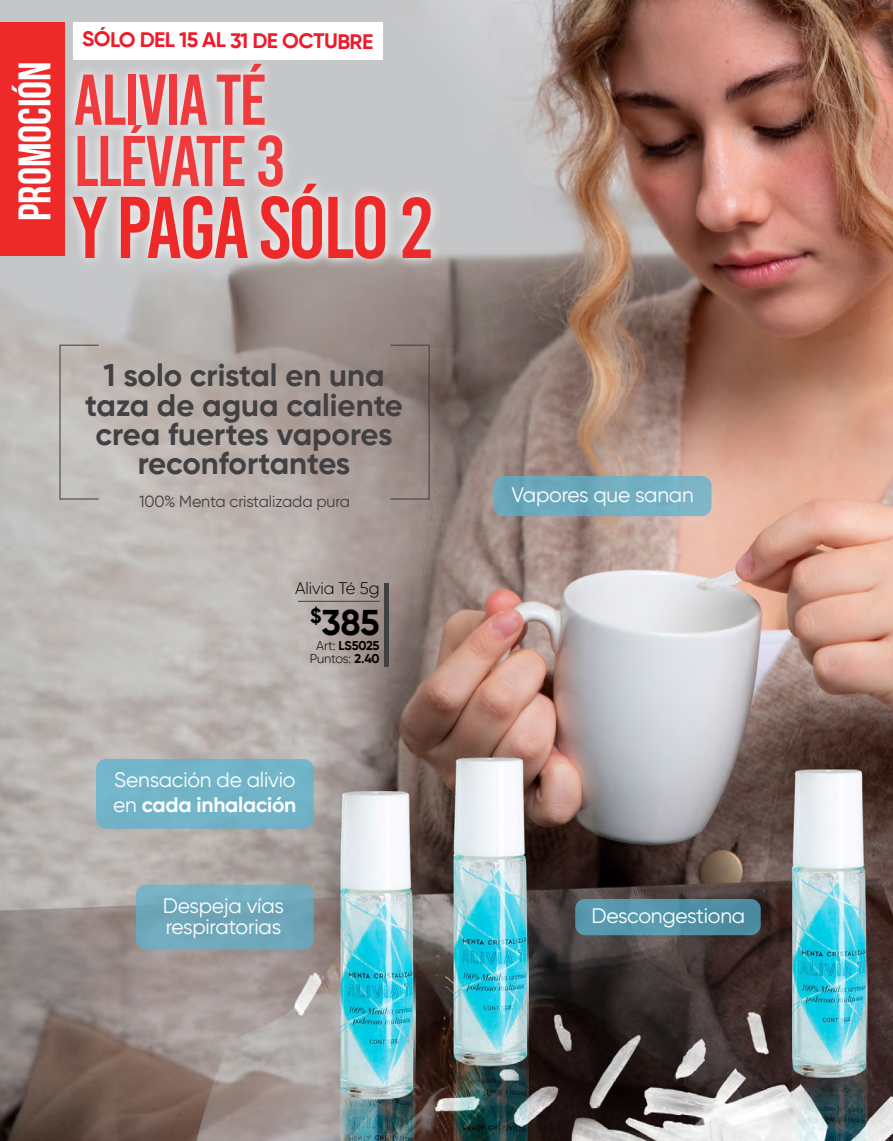
<style>
.page{position:relative;width:893px;height:1141px;background:#fff}
.page>*{position:absolute;margin:0;border:0;box-sizing:border-box;transform-origin:0 0}
.t1{font:87.33px "Bebas Kai";letter-spacing:-.03em;color:#ee292a}
.t2{font:71.75px/61.2px "Bebas Kai";letter-spacing:-.03em;color:#ef3b3e}
.t3{font:700 45.5px "Bebas Neue";color:#fff}
.t4{font:700 35.7px "Gilroy";color:#000}
.t5{font:700 31.15px/29.2px "Gilroy";color:#414042;text-align:center}
.t6{font:21px/21px "Gilroy";letter-spacing:-.01em;color:#fff}
.t7{font:700 21px "Gilroy";letter-spacing:-.03em;color:#ed1c2b}
.t8{font:300 16.62px "Gilroy";letter-spacing:-.01em;color:#000}
.t9{font:16.1px "Gilroy";letter-spacing:-.01em;color:#414042}
.t10{font:300 12.78px/13.5px "Gilroy";letter-spacing:-.01em;color:#000;text-align:center}
.s1{font-size:85.75px}
.s2{font-weight:700}
</style>
<div class="page">
<img style="left:0;top:0;width:893px;height:1141px">
<div style="left:136px;top:885px;width:178px;height:65px;background:#6fa9bb;border-radius:10px"></div>
<div style="left:96px;top:759px;width:218px;height:70px;background:#72b4c8;border-radius:10px"></div>
<div style="left:494px;top:476px;width:217px;height:40px;background:linear-gradient(to right,#65a3b7,#7cb6c7);border-radius:10px"></div>
<div style="left:575px;top:899px;width:186px;height:36px;background:#5394a9;border-radius:10px"></div>
<div style="left:59px;top:345px;width:40px;height:155px;border:1px solid #414042"></div>
<div style="left:390px;top:345px;width:40px;height:155px;border:1px solid #414042"></div>
<div style="left:384px;top:583px;width:5px;height:84px;background:#414042"></div>
<hr style="left:298px;top:601px;width:82px;height:1px;background:#414042">
<div style="left:0;top:22px;width:64px;height:234px;background:#ee292a"></div>
<svg style="left:64px;top:53px;width:230px;height:119px;background:#d7d8d9"></svg>
<svg style="left:62px;top:172px;width:380px;height:98px;background:#d5d4d5"></svg>
<div style="left:73px;top:22px;width:310px;height:38px;background:#fff"></div>
<p class="t7" style="left:82px;top:27px;width:293px">SÓLO DEL 15 AL 31 DE OCTUBRE</p>
<h3 class="t3" style="left:10px;top:221px;width:161px;rotate:-90deg">PROMOCIÓN</h3>
<h2 class="t2" style="left:73px;top:70px;width:213px">ALIVIA TÉ<br>LLÉVATE 3</h2>
<h1 class="t1" style="left:73px;top:181px;width:361px">Y PAGA SÓLO <span class="s1">2</span></h1>
<h3 class="t5" style="left:85px;top:361px;width:319px">1 solo cristal en una taza de agua caliente crea fuertes vapores reconfortantes</h3>
<p class="t9" style="left:139px;top:492px;width:213px">100% Menta cristalizada pura</p>
<p class="t8" style="left:295px;top:578px;width:86px">Alivia Té 5g</p>
<h3 class="t4" style="left:310px;top:600px;width:71px"><sup>$</sup>385</h3>
<p class="t10" style="left:310px;top:638px;width:71px">Art: <span class="s2">LS5025<br></span>Puntos: <span class="s2">2.40</span></p>
<p class="t6" style="left:113px;top:768px;width:185px;line-height:24.5px">Sensación de alivio en <span class="s2">cada inhalación</span></p>
<p class="t6" style="left:163px;top:895px;width:123px">Despeja vías respiratorias</p>
<p class="t6" style="left:512px;top:484px;width:184px">Vapores que sanan</p>
<p class="t6" style="left:591px;top:905px;width:155px">Descongestiona</p>
</div>
